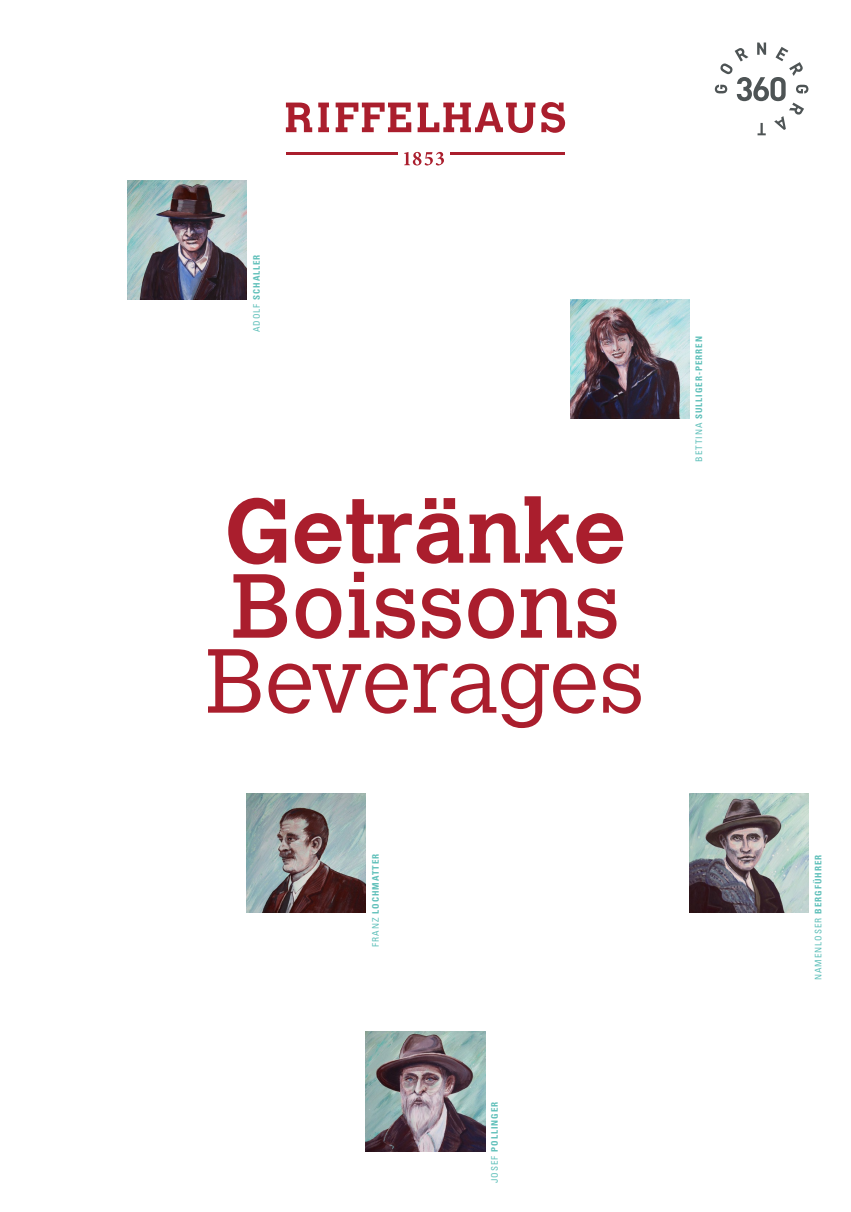
<style>
.page{position:relative;width:851px;height:1212px;background:#fff}
.page>*{position:absolute;margin:0;border:0;box-sizing:border-box;transform-origin:0 0}
.t1{font:300 90px "Calvert MT Std";letter-spacing:-.01em;color:#aa1e2d}
.t2{font:700 90px "Calvert MT Std";color:#aa1e2d}
.t3{font:90px "Calvert MT Std";color:#aa1e2d}
.t4{font:700 condensed 9px "Univers LT Std";letter-spacing:.11em;color:#5ebfb9}
.t5{font:condensed 9px "Univers LT Std";letter-spacing:.11em;color:#5ebfb9}
.s1{font-weight:400}
.s2{font-weight:700}
</style>
<div class="page">
<svg style="left:286px;top:102px;width:279px;height:31px"></svg>
<svg style="left:404px;top:152px;width:40px;height:13px"></svg>
<hr style="left:450px;top:152px;width:115px;height:2px;background:#aa1e2d">
<hr style="left:286px;top:152px;width:111px;height:2px;background:#aa1e2d">
<img style="left:128px;top:180px;width:119px;height:119px">
<img style="left:689px;top:794px;width:119px;height:119px">
<img style="left:570px;top:299px;width:119px;height:119px">
<img style="left:247px;top:794px;width:119px;height:119px">
<img style="left:366px;top:1032px;width:119px;height:119px">
<svg style="left:714px;top:43px;width:94px;height:92px"></svg>
<p class="t4" style="left:251px;top:332px;width:79px;rotate:-90deg"><span class="s1">ADOLF</span> SCHALLER</p>
<h1 class="t2" style="left:224px;top:474px;width:403px">Getränke</h1>
<h1 class="t3" style="left:231px;top:554px;width:390px">Boissons</h1>
<h1 class="t1" style="left:206px;top:630px;width:440px">Beverages</h1>
<p class="t4" style="left:370px;top:947px;width:94px;rotate:-90deg"><span class="s1">FRANZ</span> LOCHMATTER</p>
<p class="t4" style="left:693px;top:462px;width:127px;rotate:-90deg"><span class="s1">BETTINA</span> SULLIGER-PERREN</p>
<p class="t4" style="left:489px;top:1183px;width:83px;rotate:-90deg"><span class="s1">JOSEF</span> POLLINGER</p>
<p class="t5" style="left:812px;top:980px;width:127px;rotate:-90deg">NAMENLOSER <span class="s2">BERGFÜHRER</span></p>
</div>
